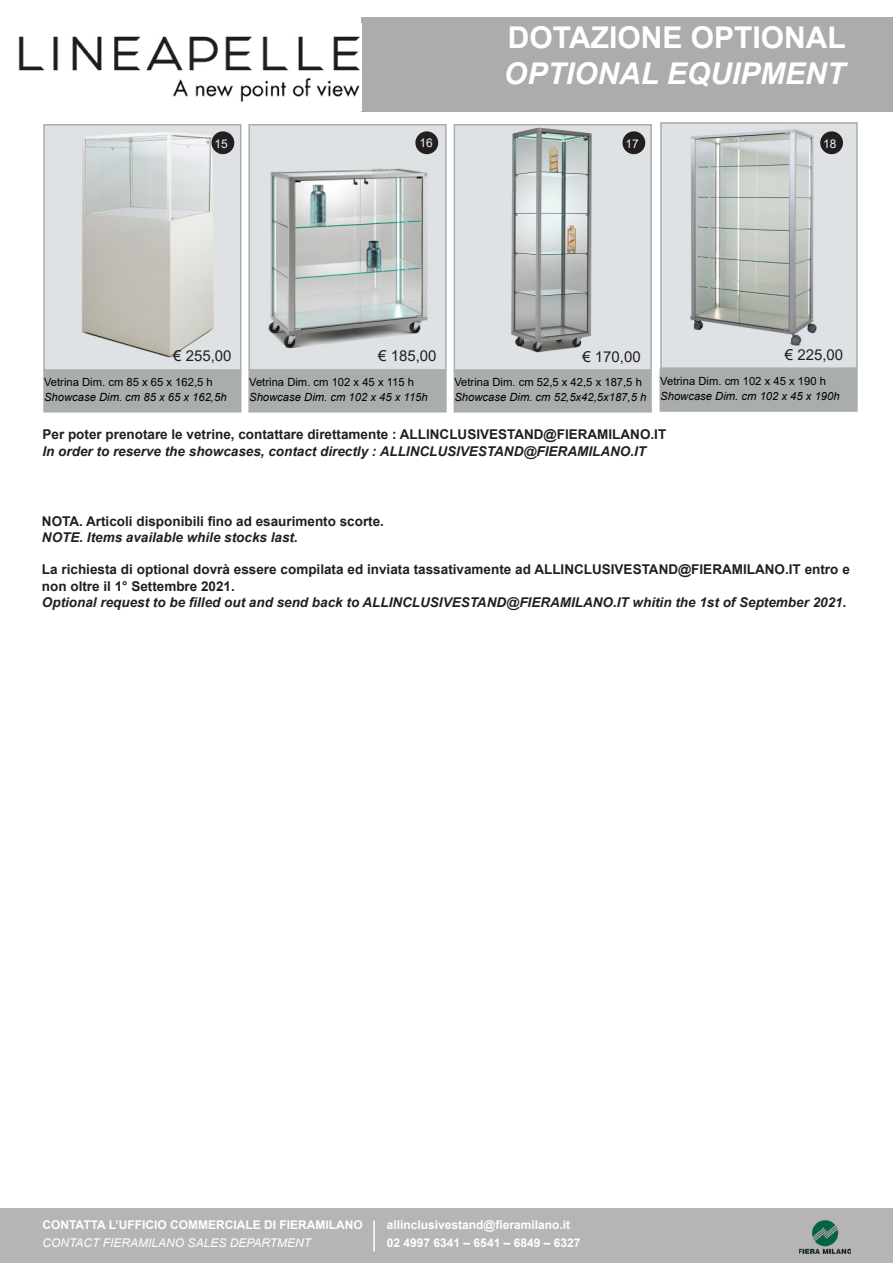
<style>
.page{position:relative;width:893px;height:1263px;background:#fff}
.page>*{position:absolute;margin:0;border:0;box-sizing:border-box;transform-origin:0 0}
.t1{font:700 30px "Arial";color:#fff}
.t2{font:italic 700 30px "Arial";color:#fff}
.t3{font:15px "Arial";color:#231f20}
.t4{font:700 13.5px/16.2px "Arial";color:#231f20}
.t5{font:italic 700 13.5px "Arial";color:#231f20}
.t6{font:700 12px "Arial";color:#fff}
.t7{font:italic 12px "Arial";color:#fff}
.t8{font:12px "Arial";color:#f2f3f4}
.t9{font:italic 11.25px "Arial";color:#000}
.t10{font:11.25px "Arial";color:#000}
</style>
<div class="page">
<div style="left:361px;top:17px;width:532px;height:95px;background:#adacaa"></div>
<div style="left:43px;top:369px;width:198px;height:43px;background:#aaadad"></div>
<img style="left:46px;top:127px;width:192px;height:241px">
<div style="left:43px;top:124px;width:198px;height:247px;border:2px solid #aaadad"></div>
<div style="left:248px;top:369px;width:199px;height:43px;background:#aaadad"></div>
<img style="left:251px;top:127px;width:193px;height:241px">
<div style="left:248px;top:124px;width:199px;height:247px;border:2px solid #aaadad"></div>
<div style="left:659px;top:368px;width:199px;height:44px;background:#aaadad;border:2px solid #aaadad"></div>
<img style="left:663px;top:125px;width:192px;height:241px">
<div style="left:660px;top:122px;width:198px;height:247px;border:2px solid #aaadad"></div>
<div style="left:454px;top:369px;width:198px;height:43px;background:#aaadad"></div>
<img style="left:457px;top:127px;width:192px;height:241px">
<div style="left:454px;top:124px;width:198px;height:247px;border:2px solid #aaadad"></div>
<div style="left:0;top:1209px;width:893px;height:54px;background:#b5b5b5"></div>
<hr style="left:373px;top:1220px;width:2px;height:31px;background:#fff">
<img style="left:799px;top:1220px;width:51px;height:33px">
<div style="left:622px;top:131px;width:23px;height:23px;background:#231f20;border-radius:50%"></div>
<div style="left:415px;top:131px;width:23px;height:23px;background:#231f20;border-radius:50%"></div>
<div style="left:211px;top:131px;width:23px;height:23px;background:#231f20;border-radius:50%"></div>
<div style="left:820px;top:131px;width:23px;height:23px;background:#231f20;border-radius:50%"></div>
<img style="left:18px;top:36px;width:342px;height:66px">
<p class="t1" style="left:508px;top:17px;width:339px">DOTAZIONE OPTIONAL</p>
<p class="t2" style="left:504px;top:54px;width:343px">OPTIONAL EQUIPMENT</p>
<p class="t8" style="left:215px;top:135px;width:15px">15</p>
<p class="t8" style="left:420px;top:135px;width:15px">16</p>
<p class="t8" style="left:626px;top:135px;width:15px">17</p>
<p class="t8" style="left:823px;top:135px;width:15px">18</p>
<p class="t3" style="left:173px;top:346px;width:60px">€ 255,00</p>
<p class="t3" style="left:378px;top:346px;width:60px">€ 185,00</p>
<p class="t3" style="left:582px;top:347px;width:60px">€ 170,00</p>
<p class="t3" style="left:785px;top:345px;width:60px">€ 225,00</p>
<p class="t10" style="left:660px;top:373px;width:167px">Vetrina Dim. cm 102 x 45 x 190 h</p>
<p class="t9" style="left:660px;top:389px;width:181px">Showcase Dim. cm 102 x 45 x 190h</p>
<p class="t10" style="left:454px;top:374px;width:189px">Vetrina Dim. cm 52,5 x 42,5 x 187,5 h</p>
<p class="t9" style="left:454px;top:390px;width:193px">Showcase Dim. cm 52,5x42,5x187,5 h</p>
<p class="t4" style="left:43px;top:427px;width:625px">Per poter prenotare le vetrine, contattare direttamente : ALLINCLUSIVESTAND@FIERAMILANO.IT</p>
<p class="t5" style="left:43px;top:442px;width:605px">In order to reserve the showcases, contact directly : ALLINCLUSIVESTAND@FIERAMILANO.IT</p>
<p class="t10" style="left:44px;top:374px;width:170px">Vetrina Dim. cm 85 x 65 x 162,5 h</p>
<p class="t9" style="left:44px;top:390px;width:184px">Showcase Dim. cm 85 x 65 x 162,5h</p>
<p class="t10" style="left:249px;top:374px;width:166px">Vetrina Dim. cm 102 x 45 x 115 h</p>
<p class="t9" style="left:249px;top:390px;width:180px">Showcase Dim. cm 102 x 45 x 115h</p>
<p class="t4" style="left:42px;top:513px;width:344px">NOTA. Articoli disponibili fino ad esaurimento scorte.</p>
<p class="t5" style="left:42px;top:528px;width:257px">NOTE. Items available while stocks last.</p>
<p class="t4" style="left:42px;top:562px;width:809px">La richiesta di optional dovrà essere compilata ed inviata tassativamente ad ALLINCLUSIVESTAND@FIERAMILANO.IT entro e non oltre il 1° Settembre 2021.</p>
<p class="t5" style="left:42px;top:593px;width:806px">Optional request to be filled out and send back to ALLINCLUSIVESTAND@FIERAMILANO.IT whitin the 1st of September 2021.</p>
<p class="t6" style="left:43px;top:1216px;width:322px">CONTATTA L’UFFICIO COMMERCIALE DI FIERAMILANO</p>
<p class="t7" style="left:43px;top:1235px;width:270px">CONTACT FIERAMILANO SALES DEPARTMENT</p>
<p class="t6" style="left:387px;top:1216px;width:185px">allinclusivestand@fieramilano.it</p>
<p class="t6" style="left:387px;top:1234px;width:195px">02 4997 6341 – 6541 – 6849 – 6327</p>
</div>
